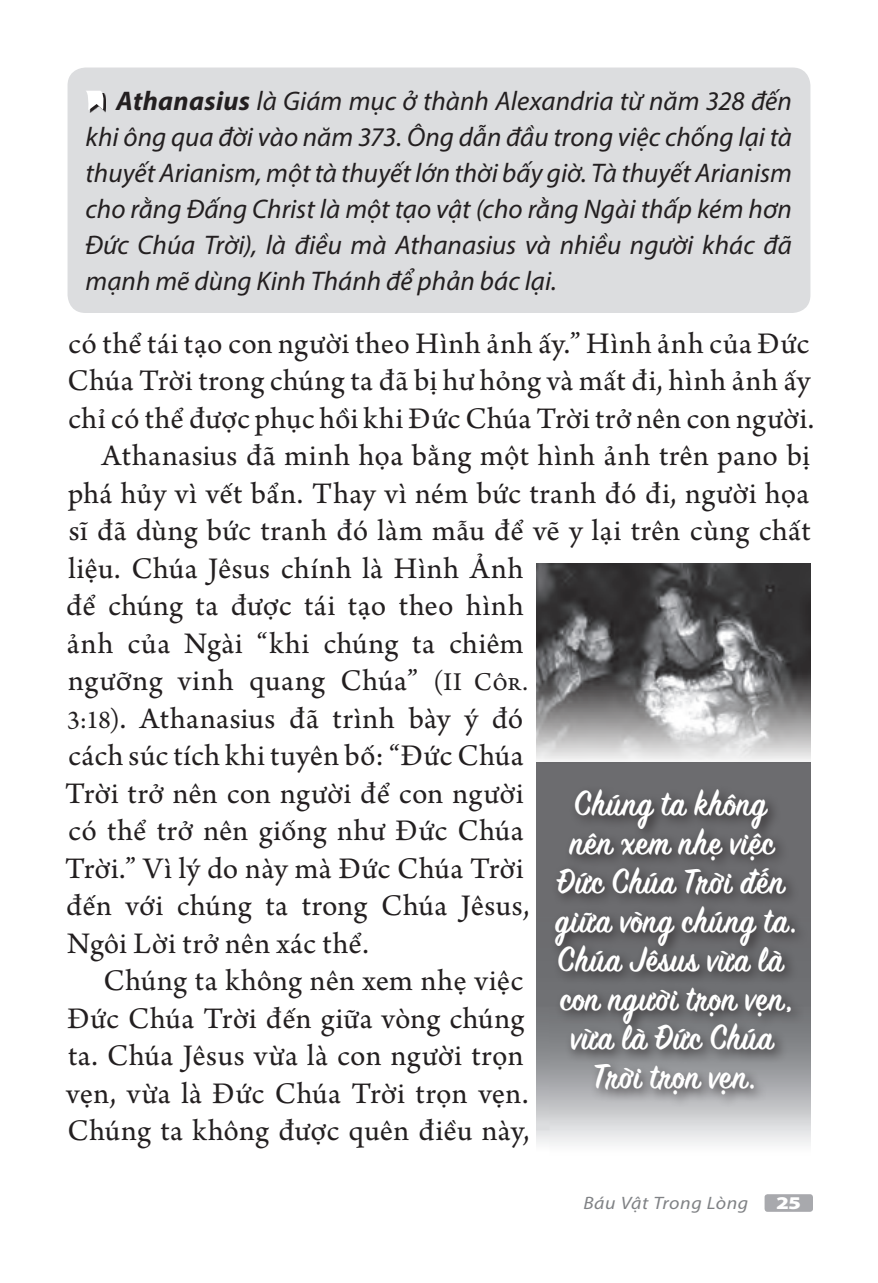
<style>
.page{position:relative;width:878px;height:1283px;background:#fff}
.page>*{position:absolute;margin:0;border:0;box-sizing:border-box;transform-origin:0 0}
.Viet_DS_Pull-Quote_V{font:italic 600 39px/39px "Sign Painter House Script";letter-spacing:.025em;color:#fff;text-align:center;scale:.95 1}
.Viet_DS_Body_INDENTE{font:31.5px/37.5px "Arno Pro";letter-spacing:.015em;color:#231f20}
.DS_Sidebar_Myriad_It{font:italic 27px/36px "Myriad Pro";color:#231f20;text-align:justify}
.t1{font:italic 18px "Myriad Pro";letter-spacing:.03em;color:#808285;scale:1.1 1}
.t2{font:900 18px "Myriad Pro";color:#fff;scale:1.25 1}
.s1{font-weight:700}
.s2{font-size:27px}
</style>
<div class="page">
<div style="left:764px;top:1194px;width:49px;height:17px;background:#a8a9ad;border-radius:3px"></div>
<div style="left:68px;top:68px;width:742px;height:245px;background:#dcdddf;border-radius:18px"></div>
<svg style="left:89px;top:94px;width:17px;height:18px"></svg>
<svg style="left:86px;top:91px;width:19px;height:19px"></svg>
<div style="left:549px;top:785px;width:260px;height:324px;background:#231f20;opacity:.71"></div>
<svg style="left:536px;top:563px;width:274px;height:200px;background:#79797a"></svg>
<p class="DS_Sidebar_Myriad_It" style="left:86px;top:83px;width:708px;text-indent:31px"><span class="s1">Athanasius</span> là Giám mục ở thành Alexandria từ năm 328 đến khi ông qua đời vào năm 373. Ông dẫn đầu trong việc chống lại tà thuyết Arianism, một tà thuyết lớn thời bấy giờ. Tà thuyết Arianism cho rằng Đấng Christ là một tạo vật (cho rằng Ngài thấp kém hơn Đức Chúa Trời), là điều mà Athanasius và nhiều người khác đã mạnh mẽ dùng Kinh Thánh để phản bác lại.</p>
<p class="Viet_DS_Body_INDENTE" style="left:67px;top:326px;width:748px">có thể tái tạo con người theo Hình ảnh ấy.” Hình ảnh của Đức<br>Chúa Trời trong chúng ta đã bị hư hỏng và mất đi, hình ảnh ấy chỉ có thể được phục hồi khi Đức Chúa Trời trở nên con người.</p>
<p class="Viet_DS_Body_INDENTE" style="left:65px;top:439px;width:747px;text-indent:37px">Athanasius đã minh họa bằng một hình ảnh trên pano bị phá hủy vì vết bẩn. Thay vì ném bức tranh đó đi, người họa sĩ đã dùng bức tranh đó làm mẫu để vẽ y lại trên cùng chất liệu. Chúa Jêsus chính là Hình Ảnh<br>để chúng ta được tái tạo theo hình<br>ảnh của Ngài “khi chúng ta chiêm<br>ngưỡng vinh quang Chúa” <span class="s2">(II Côr.<br>3:18)</span>. Athanasius đã trình bày ý đó<br>cách súc tích khi tuyên bố: “Đức Chúa<br>Trời trở nên con người để con người<br>có thể trở nên giống như Đức Chúa<br>Trời.” Vì lý do này mà Đức Chúa Trời<br>đến với chúng ta trong Chúa Jêsus,<br>Ngôi Lời trở nên xác thể.</p>
<p class="Viet_DS_Body_INDENTE" style="left:66px;top:963px;width:465px;text-indent:37px">Chúng ta không nên xem nhẹ việc<br>Đức Chúa Trời đến giữa vòng chúng ta. Chúa Jêsus vừa là con người trọn vẹn, vừa là Đức Chúa Trời trọn vẹn.<br>Chúng ta không được quên điều này,</p>
<p class="Viet_DS_Pull-Quote_V" style="left:556px;top:787px;width:266px">Chúng takh ông nênxem nh ẹviệc<br>ĐứcChúaTrờiđến giữavòng chúng ta.<br>ChúaJêsusvừalà conngườitrọnvẹn, vừalàĐứcChúa<br>Trờitrọnvẹn.</p>
<p class="t1" style="left:583px;top:1191px;width:151px">Báu Vật Trong Lòng</p>
<p class="t2" style="left:776px;top:1192px;width:21px">25</p>
</div>
